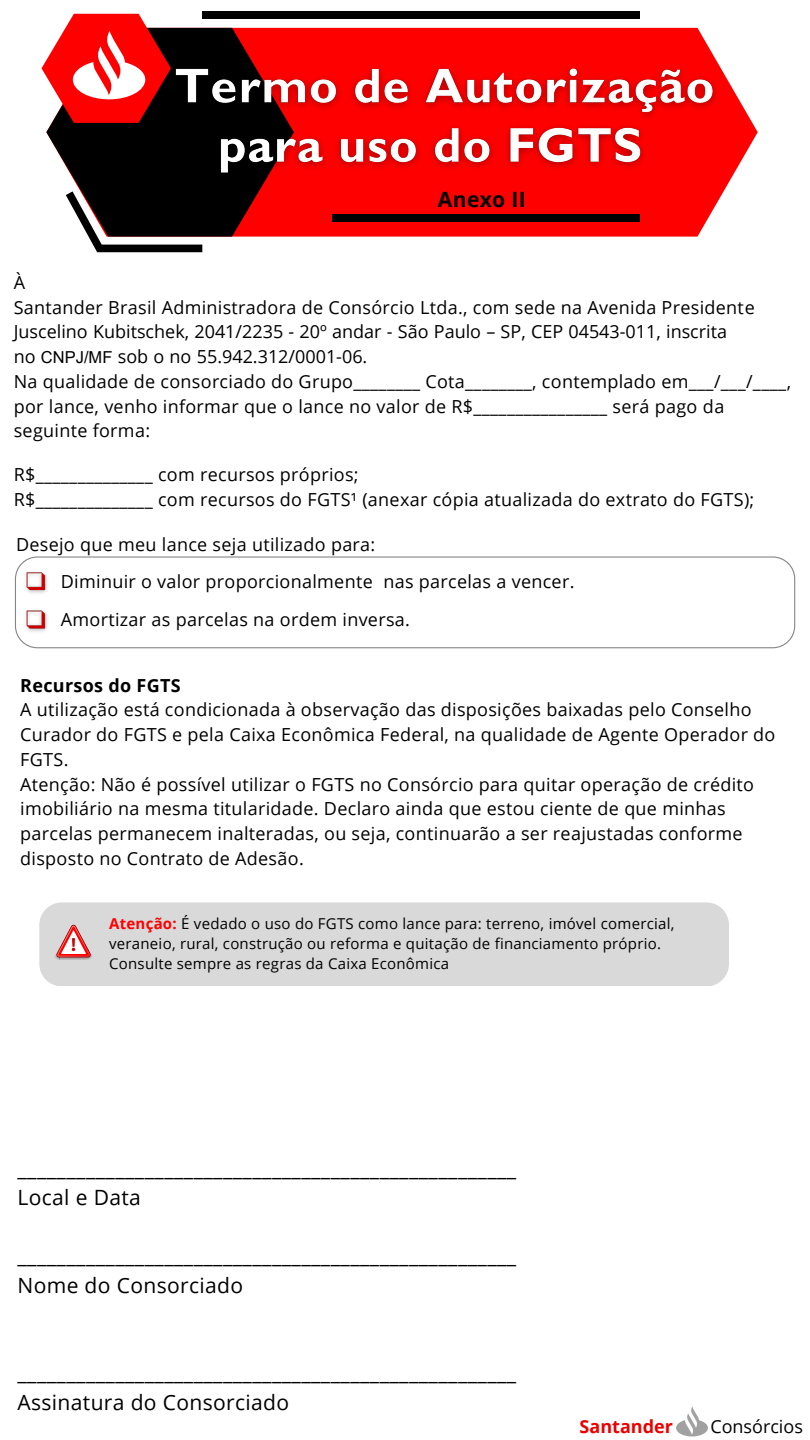
<style>
.page{position:relative;width:810px;height:1440px;background:#fff}
.page>*{position:absolute;margin:0;border:0;box-sizing:border-box;transform-origin:0 0}
.t1{font:21px/29.2px "Open Sans";letter-spacing:.015em;color:#000}
.t2{font:700 21px "Open Sans";letter-spacing:.015em;color:#000}
.t3{font:18px/24.8px "Open Sans";letter-spacing:.015em;color:#000}
.t4{font:700 18px "Open Sans";color:#ec0000}
.t5{font:15px/20.2px "Open Sans";letter-spacing:.015em;color:#000}
.s1{font-family:"Arial";font-size:16.5px}
.s2{font-weight:700}
.s3{font-weight:700;color:#f00}
</style>
<div class="page">
<svg style="left:294px;top:28px;width:464px;height:209px;fill:#f00"></svg>
<svg style="left:46px;top:28px;width:248px;height:209px;background:#581d1d"></svg>
<div style="left:202px;top:11px;width:438px;height:7px;background:#000"></div>
<div style="left:333px;top:214px;width:307px;height:8px;background:#000"></div>
<svg style="left:66px;top:191px;width:136px;height:61px"></svg>
<svg style="left:42px;top:14px;width:129px;height:109px"></svg>
<svg style="left:676px;top:1406px;width:32px;height:31px"></svg>
<svg style="left:15px;top:556px;width:780px;height:92px"></svg>
<div style="left:39px;top:902px;width:690px;height:84px;background:#d9d9d9;border-radius:23px"></div>
<svg style="left:55px;top:925px;width:37px;height:35px"></svg>
<img style="left:162px;top:58px;width:564px;height:130px">
<h4 class="t2" style="left:438px;top:185px;width:89px">Anexo II</h4>
<h4 class="t3" style="left:14px;top:269px;width:779px">À<br>Santander Brasil Administradora de Consórcio Ltda., com sede na Avenida Presidente Juscelino Kubitschek, 2041/2235 - 20º andar - São Paulo – SP, CEP 04543-011, inscrita<br>no <span class="s1">CNPJ/MF</span> sob o no 55.942.312/0001-06.<br>Na qualidade de consorciado do Grupo________ Cota________, contemplado em___/___/____, por lance, venho informar que o lance no valor de R$________________ será pago da seguinte forma:</h4>
<h4 class="t3" style="left:14px;top:462px;width:742px">R$______________ com recursos próprios;<br>R$______________ com recursos do FGTS¹ (anexar cópia atualizada do extrato do FGTS);</h4>
<h4 class="t3" style="left:16px;top:531px;width:361px">Desejo que meu lance seja utilizado para:</h4>
<p class="t3" style="left:61px;top:569px;width:515px">Diminuir o valor proporcionalmente nas parcelas a vencer.</p>
<h2 class="t3" style="left:61px;top:607px;width:351px">Amortizar as parcelas na ordem inversa.</h2>
<h4 class="t3" style="left:20px;top:672px;width:757px"><span class="s2">Recursos do FGTS<br></span>A utilização está condicionada à observação das disposições baixadas pelo Conselho Curador do FGTS e pela Caixa Econômica Federal, na qualidade de Agente Operador do FGTS.<br>Atenção: Não é possível utilizar o FGTS no Consórcio para quitar operação de crédito imobiliário na mesma titularidade. Declaro ainda que estou ciente de que minhas parcelas permanecem inalteradas, ou seja, continuarão a ser reajustadas conforme disposto no Contrato de Adesão.</h4>
<h4 class="t5" style="left:109px;top:913px;width:567px"><span class="s3">Atenção:</span> É vedado o uso do FGTS como lance para: terreno, imóvel comercial, veraneio, rural, construção ou reforma e quitação de financiamento próprio.<br>Consulte sempre as regras da Caixa Econômica</h4>
<p class="t1" style="left:18px;top:1153px;width:500px">___________________________________________________<br>Local e Data</p>
<p class="t1" style="left:18px;top:1241px;width:500px">___________________________________________________<br>Nome do Consorciado</p>
<h3 class="t1" style="left:18px;top:1358px;width:500px">___________________________________________________<br>Assinatura do Consorciado</h3>
<h4 class="t4" style="left:580px;top:1413px;width:95px">Santander</h4>
<h4 class="t3" style="left:710px;top:1413px;width:94px">Consórcios</h4>
</div>
